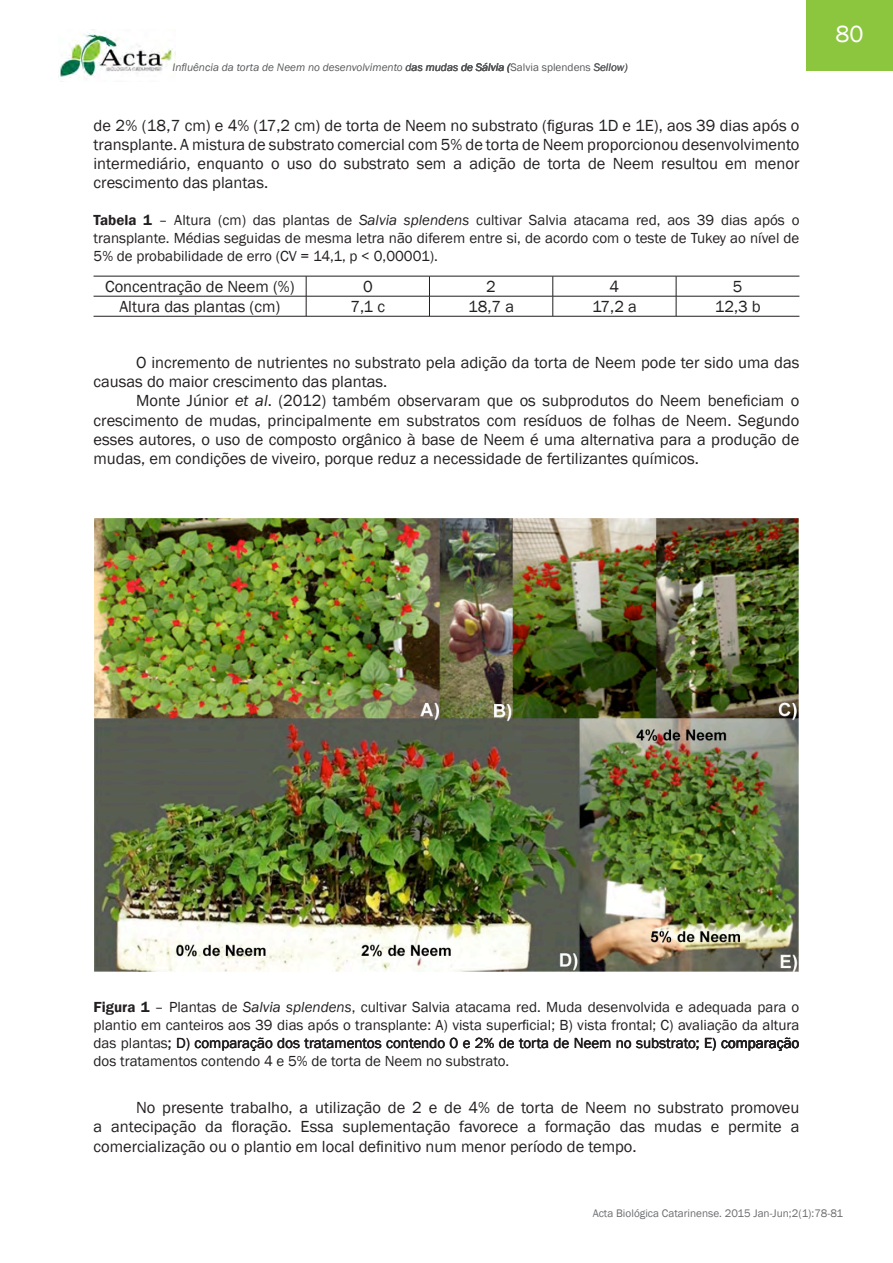
<style>
.page{position:relative;width:893px;height:1263px;background:#fff}
.page>*{position:absolute;margin:0;border:0;box-sizing:border-box;transform-origin:0 0}
.t1{font:24px "Franklin Gothic";color:#fff}
.ACTA_texto{font:16.5px/19.2px "Franklin Gothic";color:#231f20;text-align:justify}
.ACTA_tabelas_e_figur{font:15px/18px "Franklin Gothic";color:#231f20;text-align:justify}
.t2{font:italic 11.25px "Franklin Gothic";color:#57585a}
.t3{font:11.25px "Franklin Gothic";color:#6c6d70}
.s1{font-style:normal}
.s2{font-weight:600}
.s3{font-style:italic}
</style>
<div class="page">
<img style="left:59px;top:29px;width:116px;height:53px">
<div style="left:806px;top:0;width:87px;height:71px;background:#8cc63e"></div>
<hr style="left:94px;top:276px;width:335px;height:1px;background:#231f20">
<hr style="left:429px;top:276px;width:124px;height:1px;background:#231f20">
<hr style="left:553px;top:276px;width:123px;height:1px;background:#231f20">
<hr style="left:676px;top:276px;width:123px;height:1px;background:#231f20">
<svg style="left:306px;top:276px;width:1px;height:40px"></svg>
<svg style="left:429px;top:276px;width:1px;height:40px"></svg>
<svg style="left:553px;top:276px;width:1px;height:40px"></svg>
<svg style="left:676px;top:276px;width:1px;height:40px"></svg>
<hr style="left:94px;top:316px;width:705px;height:1px;background:#231f20">
<hr style="left:94px;top:296px;width:705px;height:1px;background:#231f20">
<img style="left:94px;top:518px;width:705px;height:453px">
<p class="t2" style="left:173px;top:60px;width:420px">Influência da torta de Neem no desenvolvimento das mudas de Sálvia (<span class="s1">Salvia splendens</span></p>
<p class="ACTA_texto" style="left:94px;top:116px;width:707px">de 2% (18,7 cm) e 4% (17,2 cm) de torta de Neem no substrato (figuras 1D e 1E), aos 39 dias após o transplante. A mistura de substrato comercial com 5% de torta de Neem proporcionou desenvolvimento intermediário, enquanto o uso do substrato sem a adição de torta de Neem resultou em menor crescimento das plantas.</p>
<p class="ACTA_tabelas_e_figur" style="left:94px;top:212px;width:707px"><span class="s2">Tabela 1</span> – Altura (cm) das plantas de <span class="s3">Salvia splendens</span> cultivar Salvia atacama red, aos 39 dias após o transplante. Médias seguidas de mesma letra não diferem entre si, de acordo com o teste de Tukey ao nível de 5% de probabilidade de erro (CV = 14,1, p &lt; 0,00001).</p>
<p class="ACTA_texto" style="left:105px;top:277px;width:191px">Concentração de Neem (%)</p>
<p class="ACTA_texto" style="left:363px;top:277px;width:11px">0</p>
<p class="ACTA_texto" style="left:486px;top:277px;width:11px">2</p>
<p class="ACTA_texto" style="left:610px;top:277px;width:11px">4</p>
<p class="ACTA_texto" style="left:733px;top:277px;width:11px">5</p>
<p class="ACTA_texto" style="left:119px;top:297px;width:163px">Altura das plantas (cm)</p>
<p class="ACTA_texto" style="left:350px;top:297px;width:36px">7,1 c</p>
<p class="ACTA_texto" style="left:468px;top:297px;width:47px">18,7 a</p>
<p class="ACTA_texto" style="left:592px;top:297px;width:46px">17,2 a</p>
<p class="ACTA_texto" style="left:715px;top:297px;width:48px">12,3 b</p>
<p class="ACTA_texto" style="left:94px;top:353px;width:707px;text-indent:43px">O incremento de nutrientes no substrato pela adição da torta de Neem pode ter sido uma das causas do maior crescimento das plantas.</p>
<p class="ACTA_texto" style="left:94px;top:392px;width:707px;text-indent:43px">Monte Júnior <span class="s3">et al</span>. (2012) também observaram que os subprodutos do Neem beneficiam o crescimento de mudas, principalmente em substratos com resíduos de folhas de Neem. Segundo esses autores, o uso de composto orgânico à base de Neem é uma alternativa para a produção de mudas, em condições de viveiro, porque reduz a necessidade de fertilizantes químicos.</p>
<h1 class="t1" style="left:835px;top:19px;width:30px">80</h1>
<p class="ACTA_tabelas_e_figur" style="left:94px;top:998px;width:707px"><span class="s2">Figura 1</span> – Plantas de <span class="s3">Salvia splendens</span>, cultivar Salvia atacama red. Muda desenvolvida e adequada para o plantio em canteiros aos 39 dias após o transplante: A) vista superficial; B) vista frontal; C) avaliação da altura das plantas; D) comparação dos tratamentos contendo 0 e 2% de torta de Neem no substrato; E) comparação dos tratamentos contendo 4 e 5% de torta de Neem no substrato.</p>
<p class="ACTA_texto" style="left:94px;top:1098px;width:707px;text-indent:43px">No presente trabalho, a utilização de 2 e de 4% de torta de Neem no substrato promoveu a antecipação da floração. Essa suplementação favorece a formação das mudas e permite a comercialização ou o plantio em local definitivo num menor período de tempo.</p>
<p class="t3" style="left:593px;top:1206px;width:252px">Acta Biológica Catarinense. 2015 Jan-Jun;2(1):78-81</p>
</div>
